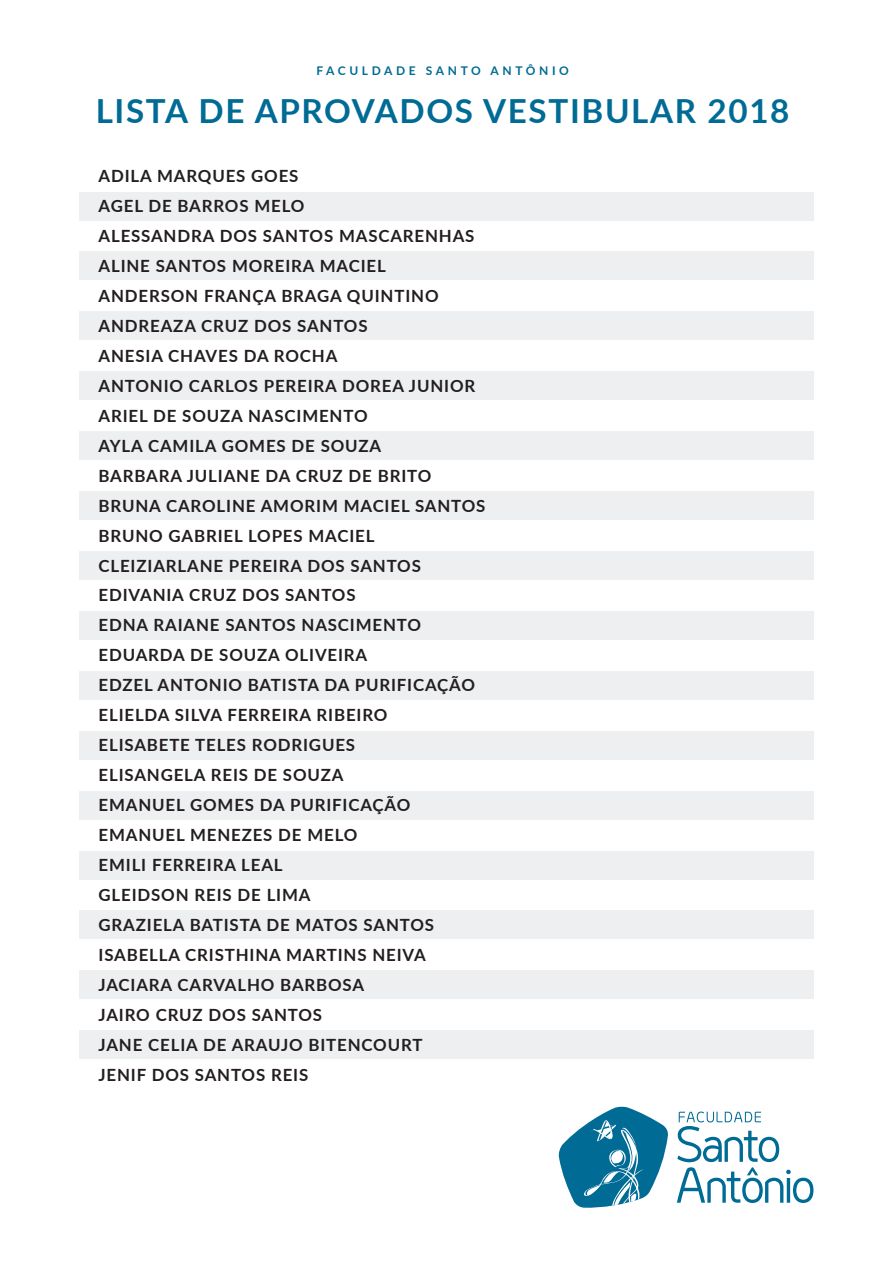
<style>
.page{position:relative;width:893px;height:1263px;background:#fff}
.page>*{position:absolute;margin:0;border:0;box-sizing:border-box;transform-origin:0 0}
.t1{font:700 33.15px "Lato";letter-spacing:.05em;color:#006b95}
.t2{font:700 16.8px/30px "Lato";letter-spacing:.05em;color:#231f20}
.t3{font:700 12px "Lato";letter-spacing:.3em;color:#006b95}
</style>
<div class="page">
<div style="left:79px;top:851px;width:734px;height:28px;background:#edeff0"></div>
<div style="left:79px;top:911px;width:734px;height:28px;background:#edeff0"></div>
<div style="left:79px;top:971px;width:734px;height:28px;background:#edeff0"></div>
<div style="left:79px;top:1031px;width:734px;height:28px;background:#edeff0"></div>
<div style="left:79px;top:192px;width:734px;height:28px;background:#edeff0"></div>
<div style="left:79px;top:252px;width:734px;height:28px;background:#edeff0"></div>
<div style="left:79px;top:312px;width:734px;height:28px;background:#edeff0"></div>
<div style="left:79px;top:372px;width:734px;height:28px;background:#edeff0"></div>
<div style="left:79px;top:432px;width:734px;height:28px;background:#edeff0"></div>
<div style="left:79px;top:492px;width:734px;height:28px;background:#edeff0"></div>
<div style="left:79px;top:551px;width:734px;height:28px;background:#edeff0"></div>
<div style="left:79px;top:611px;width:734px;height:28px;background:#edeff0"></div>
<div style="left:79px;top:671px;width:734px;height:28px;background:#edeff0"></div>
<div style="left:79px;top:731px;width:734px;height:28px;background:#edeff0"></div>
<div style="left:79px;top:791px;width:734px;height:28px;background:#edeff0"></div>
<svg style="left:558px;top:1106px;width:110px;height:102px"></svg>
<svg style="left:677px;top:1111px;width:136px;height:92px"></svg>
<p class="t3" style="left:317px;top:62px;width:254px">FACULDADE SANTO ANTÔNIO</p>
<h1 class="t1" style="left:96px;top:86px;width:695px">LISTA DE APROVADOS VESTIBULAR 2018</h1>
<p class="t2" style="left:99px;top:160px;width:388px">ADILA MARQUES GOES<br>AGEL DE BARROS MELO<br>ALESSANDRA DOS SANTOS MASCARENHAS<br>ALINE SANTOS MOREIRA MACIEL<br>ANDERSON FRANÇA BRAGA QUINTINO<br>ANDREAZA CRUZ DOS SANTOS<br>ANESIA CHAVES DA ROCHA<br>ANTONIO CARLOS PEREIRA DOREA JUNIOR<br>ARIEL DE SOUZA NASCIMENTO<br>AYLA CAMILA GOMES DE SOUZA<br>BARBARA JULIANE DA CRUZ DE BRITO<br>BRUNA CAROLINE AMORIM MACIEL SANTOS<br>BRUNO GABRIEL LOPES MACIEL<br>CLEIZIARLANE PEREIRA DOS SANTOS<br>EDIVANIA CRUZ DOS SANTOS<br>EDNA RAIANE SANTOS NASCIMENTO<br>EDUARDA DE SOUZA OLIVEIRA<br>EDZEL ANTONIO BATISTA DA PURIFICAÇÃO<br>ELIELDA SILVA FERREIRA RIBEIRO<br>ELISABETE TELES RODRIGUES<br>ELISANGELA REIS DE SOUZA<br>EMANUEL GOMES DA PURIFICAÇÃO<br>EMANUEL MENEZES DE MELO<br>EMILI FERREIRA LEAL<br>GLEIDSON REIS DE LIMA<br>GRAZIELA BATISTA DE MATOS SANTOS<br>ISABELLA CRISTHINA MARTINS NEIVA<br>JACIARA CARVALHO BARBOSA<br>JAIRO CRUZ DOS SANTOS<br>JANE CELIA DE ARAUJO BITENCOURT<br>JENIF DOS SANTOS REIS</p>
</div>
